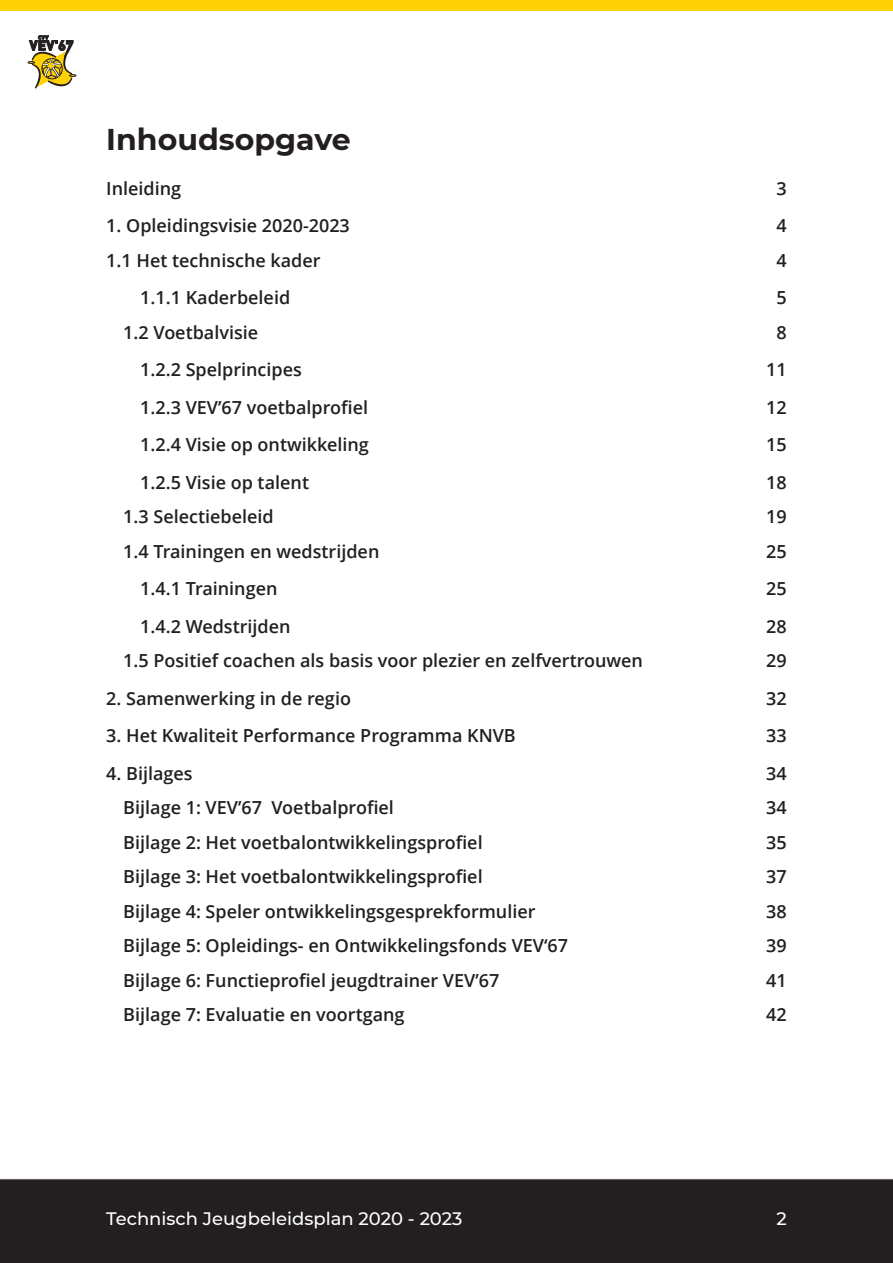
<style>
.page{position:relative;width:893px;height:1263px;background:#fff}
.page>*{position:absolute;margin:0;border:0;box-sizing:border-box;transform-origin:0 0}
.t1{font:700 30px "Montserrat";color:#231f20}
.t2{font:600 18px "Open Sans";color:#231f20}
.t3{font:500 18px "Montserrat";color:#fff}
</style>
<div class="page">
<svg style="left:28px;top:35px;width:48px;height:54px"></svg>
<div style="left:0;top:1178px;width:893px;height:85px;background:#231f20"></div>
<div style="left:0;top:0;width:893px;height:11px;background:#fed105"></div>
<h1 class="t1" style="left:106px;top:121px;width:246px">Inhoudsopgave</h1>
<p class="t2" style="left:106px;top:181px;width:76px">Inleiding</p>
<p class="t2" style="left:776px;top:181px;width:12px">3</p>
<p class="t2" style="left:106px;top:219px;width:245px">1. Opleidingsvisie 2020-2023</p>
<p class="t2" style="left:776px;top:219px;width:12px">4</p>
<p class="t2" style="left:106px;top:253px;width:216px">1.1 Het technische kader</p>
<p class="t2" style="left:776px;top:253px;width:12px">4</p>
<p class="t2" style="left:140px;top:291px;width:151px">1.1.1 Kaderbeleid</p>
<p class="t2" style="left:776px;top:291px;width:12px">5</p>
<p class="t2" style="left:123px;top:325px;width:136px">1.2 Voetbalvisie</p>
<p class="t2" style="left:776px;top:325px;width:12px">8</p>
<p class="t2" style="left:140px;top:363px;width:163px">1.2.2 Spelprincipes</p>
<p class="t2" style="left:766px;top:363px;width:22px">11</p>
<p class="t2" style="left:140px;top:400px;width:229px">1.2.3 VEV’67 voetbalprofiel</p>
<p class="t2" style="left:766px;top:400px;width:22px">12</p>
<p class="t2" style="left:140px;top:438px;width:230px">1.2.4 Visie op ontwikkeling</p>
<p class="t2" style="left:766px;top:438px;width:22px">15</p>
<p class="t2" style="left:140px;top:475px;width:170px">1.2.5 Visie op talent</p>
<p class="t2" style="left:766px;top:475px;width:22px">18</p>
<p class="t2" style="left:123px;top:510px;width:152px">1.3 Selectiebeleid</p>
<p class="t2" style="left:766px;top:510px;width:22px">19</p>
<p class="t2" style="left:123px;top:544px;width:258px">1.4 Trainingen en wedstrijden</p>
<p class="t2" style="left:766px;top:544px;width:22px">25</p>
<p class="t2" style="left:140px;top:582px;width:139px">1.4.1 Trainingen</p>
<p class="t2" style="left:766px;top:582px;width:22px">25</p>
<p class="t2" style="left:140px;top:619px;width:152px">1.4.2 Wedstrijden</p>
<p class="t2" style="left:766px;top:619px;width:22px">28</p>
<p class="t2" style="left:123px;top:654px;width:521px">1.5 Positief coachen als basis voor plezier en zelfvertrouwen</p>
<p class="t2" style="left:766px;top:654px;width:22px">29</p>
<p class="t2" style="left:106px;top:691px;width:246px">2. Samenwerking in de regio</p>
<p class="t2" style="left:766px;top:691px;width:22px">32</p>
<p class="t2" style="left:106px;top:729px;width:411px">3. Het Kwaliteit Performance Programma KNVB</p>
<p class="t2" style="left:766px;top:729px;width:22px">33</p>
<p class="t2" style="left:106px;top:766px;width:88px">4. Bijlages</p>
<p class="t2" style="left:766px;top:766px;width:22px">34</p>
<p class="t2" style="left:123px;top:801px;width:272px">Bijlage 1: VEV’67 Voetbalprofiel</p>
<p class="t2" style="left:766px;top:801px;width:22px">34</p>
<p class="t2" style="left:123px;top:835px;width:361px">Bijlage 2: Het voetbalontwikkelingsprofiel</p>
<p class="t2" style="left:766px;top:835px;width:22px">35</p>
<p class="t2" style="left:123px;top:870px;width:361px">Bijlage 3: Het voetbalontwikkelingsprofiel</p>
<p class="t2" style="left:766px;top:870px;width:22px">37</p>
<p class="t2" style="left:123px;top:904px;width:414px">Bijlage 4: Speler ontwikkelingsgesprekformulier</p>
<p class="t2" style="left:766px;top:904px;width:22px">38</p>
<p class="t2" style="left:123px;top:939px;width:446px">Bijlage 5: Opleidings- en Ontwikkelingsfonds VEV‘67</p>
<p class="t2" style="left:766px;top:939px;width:22px">39</p>
<p class="t2" style="left:123px;top:973px;width:378px">Bijlage 6: Functieprofiel jeugdtrainer VEV’67</p>
<p class="t2" style="left:766px;top:973px;width:22px">41</p>
<p class="t2" style="left:123px;top:1008px;width:283px">Bijlage 7: Evaluatie en voortgang</p>
<p class="t2" style="left:766px;top:1008px;width:22px">42</p>
<p class="t3" style="left:106px;top:1208px;width:358px">Technisch Jeugbeleidsplan 2020 - 2023</p>
<p class="t3" style="left:776px;top:1208px;width:12px">2</p>
</div>
